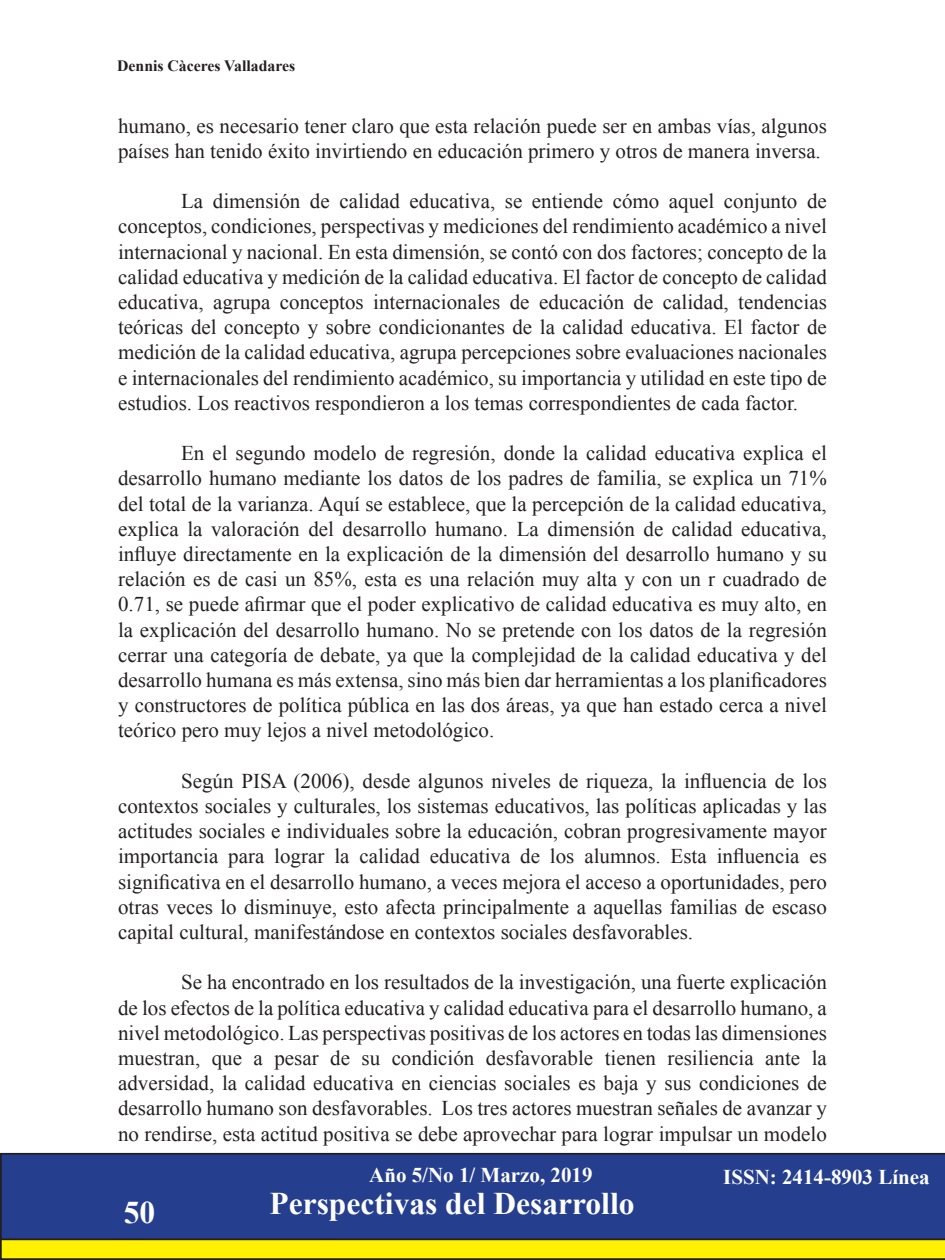
<style>
.page{position:relative;width:945px;height:1260px;background:#fff}
.page>*{position:absolute;margin:0;border:0;box-sizing:border-box;transform-origin:0 0}
.t1{font:700 31.5px "Times New Roman";color:#fff}
.t2{font:21px/25.2px "Times New Roman";color:#231f20;text-align:justify}
.t3{font:700 21px "Times New Roman";color:#fff}
.t4{font:700 15.75px "Times New Roman";color:#231f20}
</style>
<div class="page">
<svg style="left:0;top:1240px;width:945px;height:20px;background:#e8db04"></svg>
<div style="left:0;top:1153px;width:945px;height:87px;background:#253f8e"></div>
<p class="t4" style="left:117px;top:55px;width:179px">Dennis Càceres Valladares</p>
<p class="t2" style="left:118px;top:112px;width:710px">humano, es necesario tener claro que esta relación puede ser en ambas vías, algunos países han tenido éxito invirtiendo en educación primero y otros de manera inversa.</p>
<p class="t2" style="left:118px;top:188px;width:710px;text-indent:63px">La dimensión de calidad educativa, se entiende cómo aquel conjunto de conceptos, condiciones, perspectivas y mediciones del rendimiento académico a nivel internacional y nacional. En esta dimensión, se contó con dos factores; concepto de la calidad educativa y medición de la calidad educativa. El factor de concepto de calidad educativa, agrupa conceptos internacionales de educación de calidad, tendencias teóricas del concepto y sobre condicionantes de la calidad educativa. El factor de medición de la calidad educativa, agrupa percepciones sobre evaluaciones nacionales e internacionales del rendimiento académico, su importancia y utilidad en este tipo de estudios. Los reactivos respondieron a los temas correspondientes de cada factor.</p>
<p class="t2" style="left:118px;top:440px;width:710px;text-indent:63px">En el segundo modelo de regresión, donde la calidad educativa explica el desarrollo humano mediante los datos de los padres de familia, se explica un 71% del total de la varianza. Aquí se establece, que la percepción de la calidad educativa, explica la valoración del desarrollo humano. La dimensión de calidad educativa, influye directamente en la explicación de la dimensión del desarrollo humano y su relación es de casi un 85%, esta es una relación muy alta y con un r cuadrado de 0.71, se puede afirmar que el poder explicativo de calidad educativa es muy alto, en la explicación del desarrollo humano. No se pretende con los datos de la regresión cerrar una categoría de debate, ya que la complejidad de la calidad educativa y del desarrollo humana es más extensa, sino más bien dar herramientas a los planificadores y constructores de política pública en las dos áreas, ya que han estado cerca a nivel teórico pero muy lejos a nivel metodológico.</p>
<p class="t2" style="left:118px;top:768px;width:710px;text-indent:63px">Según PISA (2006), desde algunos niveles de riqueza, la influencia de los contextos sociales y culturales, los sistemas educativos, las políticas aplicadas y las actitudes sociales e individuales sobre la educación, cobran progresivamente mayor importancia para lograr la calidad educativa de los alumnos. Esta influencia es significativa en el desarrollo humano, a veces mejora el acceso a oportunidades, pero otras veces lo disminuye, esto afecta principalmente a aquellas familias de escaso capital cultural, manifestándose en contextos sociales desfavorables.</p>
<p class="t2" style="left:118px;top:969px;width:710px;text-indent:63px">Se ha encontrado en los resultados de la investigación, una fuerte explicación de los efectos de la política educativa y calidad educativa para el desarrollo humano, a nivel metodológico. Las perspectivas positivas de los actores en todas las dimensiones muestran, que a pesar de su condición desfavorable tienen resiliencia ante la adversidad, la calidad educativa en ciencias sociales es baja y sus condiciones de desarrollo humano son desfavorables. Los tres actores muestran señales de avanzar y no rendirse, esta actitud positiva se debe aprovechar para lograr impulsar un modelo</p>
<h1 class="t1" style="left:124px;top:1190px;width:33px">50</h1>
<p class="t3" style="left:369px;top:1160px;width:225px">Año 5/No 1/ Marzo, 2019</p>
<p class="t3" style="left:723px;top:1161px;width:208px">ISSN: 2414-8903 Línea</p>
<h1 class="t1" style="left:270px;top:1181px;width:367px">Perspectivas del Desarrollo</h1>
</div>
